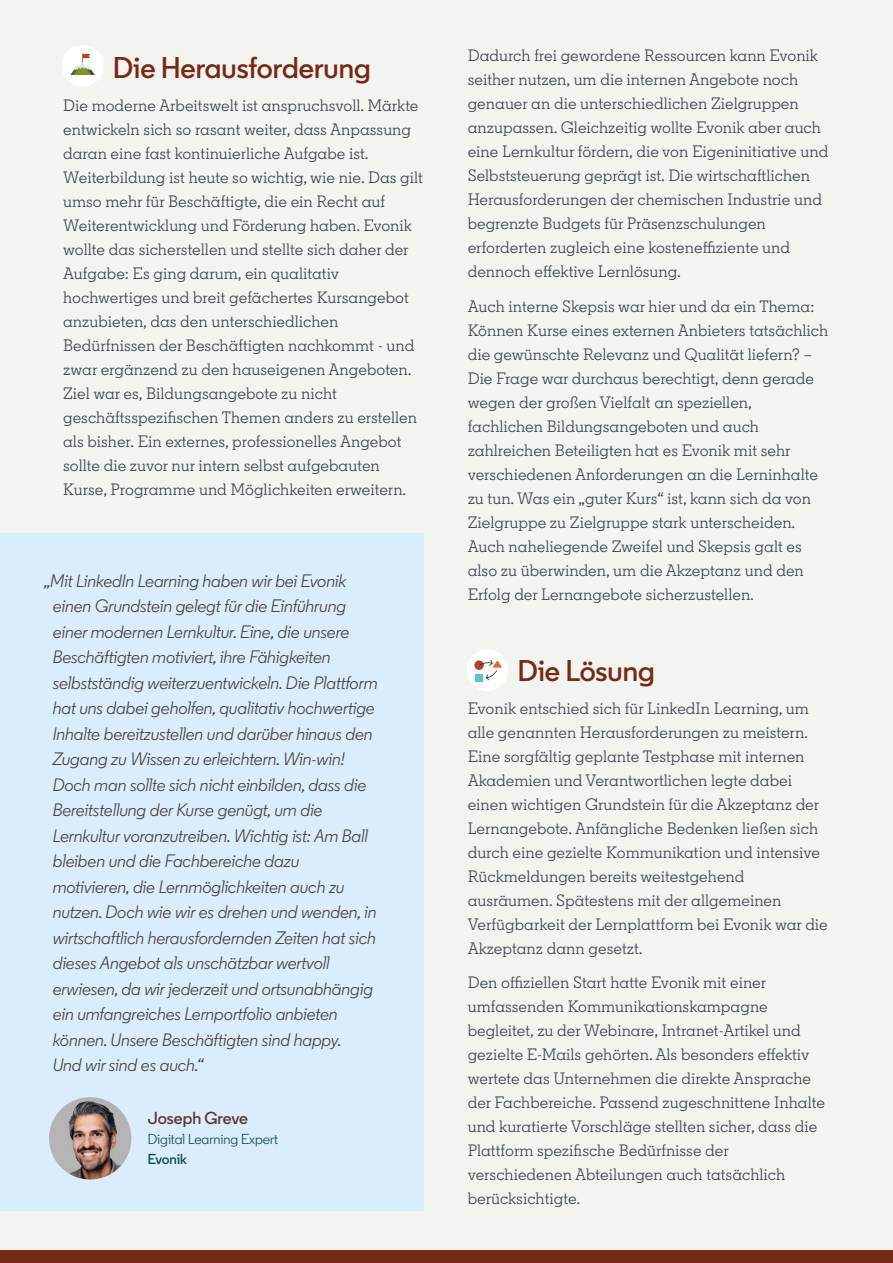
<style>
.page{position:relative;width:893px;height:1263px;background:#f3f3f0}
.page>*{position:absolute;margin:0;border:0;box-sizing:border-box;transform-origin:0 0}
.t1{font:600 30px "Community";color:#762915}
.t2{font:italic 18px/25.5px "Community";color:#474139}
.t3{font:600 17.4px "Community";letter-spacing:-.005em;color:#5d392f}
.t4{font:16.5px/24px "Community Slab";color:#39444f}
.t5{font:14.4px "Community";color:#114951}
.t6{font:600 14.4px "Community";letter-spacing:-.01em;color:#114951}
</style>
<div class="page">
<div style="left:0;top:1251px;width:893px;height:12px;background:#762915"></div>
<div style="left:0;top:533px;width:424px;height:677px;background:#d9edfc"></div>
<div style="left:62px;top:45px;width:41px;height:42px;background:#fff;border-radius:50%"></div>
<div style="left:466px;top:649px;width:42px;height:42px;background:#fff;border-radius:50%"></div>
<div style="left:474px;top:660px;width:10px;height:10px;background:#b24125;border-radius:50%"></div>
<div style="left:475px;top:674px;width:8px;height:7px;background:#5dbecd"></div>
<svg style="left:479px;top:660px;width:23px;height:20px"></svg>
<img style="left:49px;top:1097px;width:82px;height:82px;border-radius:41px">
<svg style="left:70px;top:53px;width:25px;height:22px"></svg>
<h1 class="t1" style="left:113px;top:49px;width:259px">Die Herausforderung</h1>
<p class="t4" style="left:63px;top:93px;width:361px">Die moderne Arbeitswelt ist anspruchsvoll. Märkte entwickeln sich so rasant weiter, dass Anpassung daran eine fast kontinuierliche Aufgabe ist.<br>Weiterbildung ist heute so wichtig, wie nie. Das gilt umso mehr für Beschäftigte, die ein Recht auf Weiterentwicklung und Förderung haben. Evonik wollte das sicherstellen und stellte sich daher der Aufgabe: Es ging darum, ein qualitativ hochwertiges und breit gefächertes Kursangebot anzubieten, das den unterschiedlichen Bedürfnissen der Beschäftigten nachkommt - und zwar ergänzend zu den hauseigenen Angeboten.<br>Ziel war es, Bildungsangebote zu nicht geschäftsspezifischen Themen anders zu erstellen als bisher. Ein externes, professionelles Angebot sollte die zuvor nur intern selbst aufgebauten Kurse, Programme und Möglichkeiten erweitern.</p>
<p class="t2" style="left:53px;top:568px;width:326px;text-indent:-9px">„Mit LinkedIn Learning haben wir bei Evonik einen Grundstein gelegt für die Einführung einer modernen Lernkultur. Eine, die unsere Beschäftigten motiviert, ihre Fähigkeiten selbstständig weiterzuentwickeln. Die Plattform hat uns dabei geholfen, qualitativ hochwertige Inhalte bereitzustellen und darüber hinaus den Zugang zu Wissen zu erleichtern. Win-win!<br>Doch man sollte sich nicht einbilden, dass die Bereitstellung der Kurse genügt, um die Lernkultur voranzutreiben. Wichtig ist: Am Ball bleiben und die Fachbereiche dazu motivieren, die Lernmöglichkeiten auch zu nutzen. Doch wie wir es drehen und wenden, in wirtschaftlich herausfordernden Zeiten hat sich dieses Angebot als unschätzbar wertvoll erwiesen, da wir jederzeit und ortsunabhängig ein umfangreiches Lernportfolio anbieten können. Unsere Beschäftigten sind happy.<br>Und wir sind es auch.“</p>
<p class="t3" style="left:148px;top:1107px;width:102px">Joseph Greve</p>
<p class="t5" style="left:148px;top:1130px;width:132px">Digital Learning Expert</p>
<p class="t6" style="left:148px;top:1150px;width:41px">Evonik</p>
<p class="t4" style="left:468px;top:43px;width:362px">Dadurch frei gewordene Ressourcen kann Evonik seither nutzen, um die internen Angebote noch genauer an die unterschiedlichen Zielgruppen anzupassen. Gleichzeitig wollte Evonik aber auch eine Lernkultur fördern, die von Eigeninitiative und Selbststeuerung geprägt ist. Die wirtschaftlichen Herausforderungen der chemischen Industrie und begrenzte Budgets für Präsenzschulungen erforderten zugleich eine kosteneffiziente und dennoch effektive Lernlösung.</p>
<p class="t4" style="left:468px;top:294px;width:362px">Auch interne Skepsis war hier und da ein Thema:<br>Können Kurse eines externen Anbieters tatsächlich die gewünschte Relevanz und Qualität liefern? – Die Frage war durchaus berechtigt, denn gerade wegen der großen Vielfalt an speziellen, fachlichen Bildungsangeboten und auch zahlreichen Beteiligten hat es Evonik mit sehr verschiedenen Anforderungen an die Lerninhalte zu tun. Was ein „guter Kurs“ ist, kann sich da von Zielgruppe zu Zielgruppe stark unterscheiden.<br>Auch naheliegende Zweifel und Skepsis galt es also zu überwinden, um die Akzeptanz und den Erfolg der Lernangebote sicherzustellen.</p>
<h1 class="t1" style="left:518px;top:651px;width:138px">Die Lösung</h1>
<p class="t4" style="left:468px;top:696px;width:362px">Evonik entschied sich für LinkedIn Learning, um alle genannten Herausforderungen zu meistern.<br>Eine sorgfältig geplante Testphase mit internen Akademien und Verantwortlichen legte dabei einen wichtigen Grundstein für die Akzeptanz der Lernangebote. Anfängliche Bedenken ließen sich durch eine gezielte Kommunikation und intensive Rückmeldungen bereits weitestgehend ausräumen. Spätestens mit der allgemeinen Verfügbarkeit der Lernplattform bei Evonik war die Akzeptanz dann gesetzt.</p>
<p class="t4" style="left:468px;top:970px;width:359px">Den offiziellen Start hatte Evonik mit einer umfassenden Kommunikationskampagne begleitet, zu der Webinare, Intranet-Artikel und gezielte E-Mails gehörten. Als besonders effektiv wertete das Unternehmen die direkte Ansprache der Fachbereiche. Passend zugeschnittene Inhalte und kuratierte Vorschläge stellten sicher, dass die Plattform spezifische Bedürfnisse der verschiedenen Abteilungen auch tatsächlich berücksichtigte.</p>
</div>
